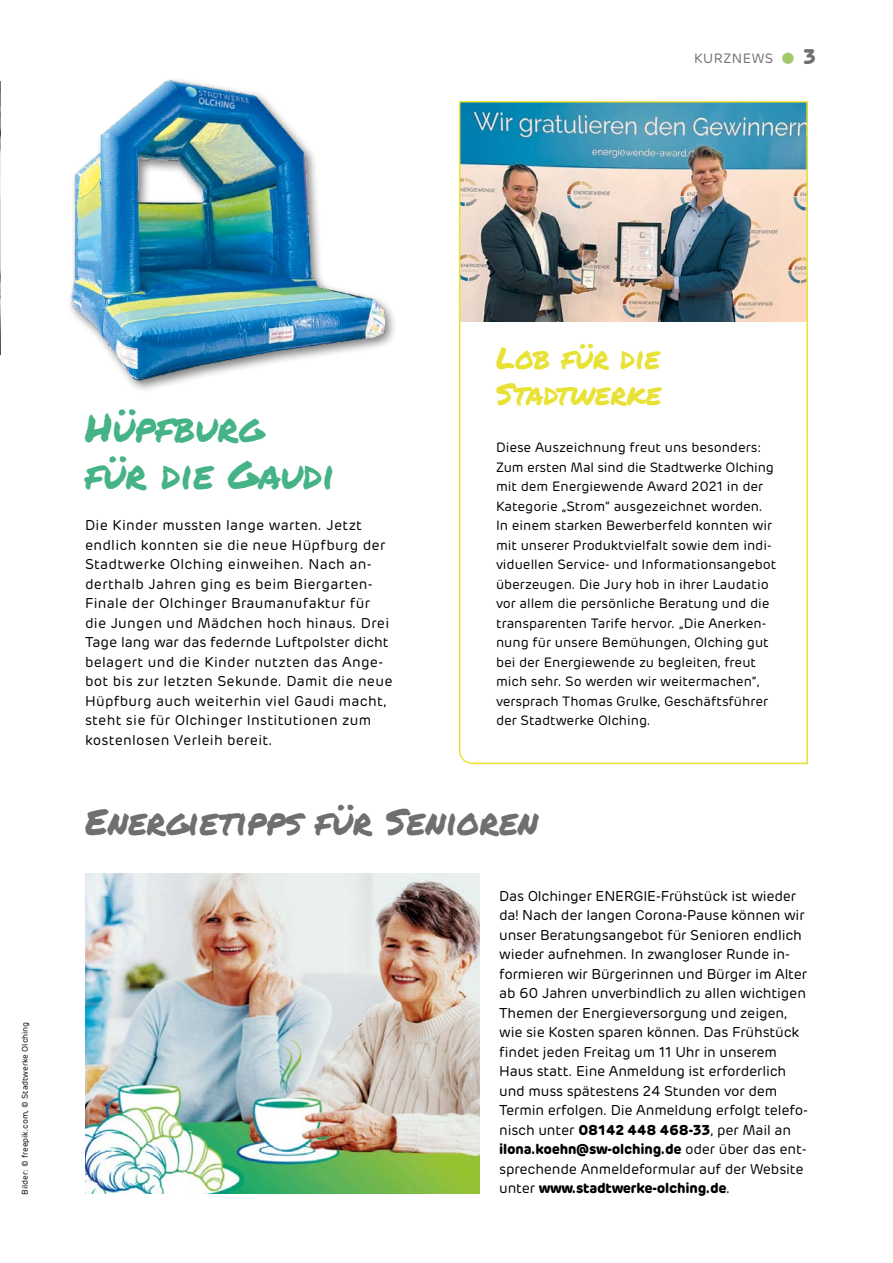
<style>
.page{position:relative;width:893px;height:1263px;background:#fff}
.page>*{position:absolute;margin:0;border:0;box-sizing:border-box;transform-origin:0 0}
.t1{font:45px "Rubrik";color:#a0c96d}
.t2{font:39px/46.8px "Permanent Marker";color:#45b385}
.t3{font:36.15px "Permanent Marker";color:#706f6f}
.t4{font:30px/36px "Permanent Marker";color:#e8e237}
.t5{font:14.25px/19.5px "Rubrik";letter-spacing:-.01em;color:#000}
.t6{font:14.25px/19.5px "Rubrik";letter-spacing:.02em;color:#000}
.t7{font:13.5px/19.5px "Rubrik";color:#000}
.t8{font:13.5px "Rubrik";color:#706f6f}
.t9{font:8.25px "Rubrik";color:#000}
.s1{font-weight:700}
</style>
<div class="page">
<img style="left:0;top:82px;width:1px;height:273px">
<img style="left:70px;top:79px;width:324px;height:306px">
<img style="left:85px;top:874px;width:394px;height:319px">
<svg style="left:458px;top:101px;width:350px;height:664px"></svg>
<p class="t8" style="left:694px;top:51px;width:20px">Kurznews</p>
<h1 class="t1" style="left:777px;top:31px;width:41px">•<sup>3</sup></h1>
<p class="t9" style="left:20px;top:1194px;width:174px;rotate:-90deg">Bilder: © freepik.com, © Stadtwerke Olching</p>
<h2 class="t2" style="left:85px;top:403px;width:251px">Hüpfburg für die Gaudi</h2>
<p class="t6" style="left:85px;top:516px;width:309px">Die Kinder mussten lange warten. Jetzt endlich konnten sie die neue Hüpfburg der Stadtwerke Olching einweihen. Nach an&shy;derthalb Jahren ging es beim Biergarten-Finale der Olchinger Braumanufaktur für die Jungen und Mädchen hoch hinaus. Drei Tage lang war das federnde Luftpolster dicht belagert und die Kinder nutzten das Ange&shy;bot bis zur letzten Sekunde. Damit die neue Hüpfburg auch weiterhin viel Gaudi macht, steht sie für Olchinger Institutionen zum kostenlosen Verleih bereit.</p>
<h3 class="t4" style="left:496px;top:339px;width:167px">Lob für die<br>Stadtwerke</h3>
<p class="t7" style="left:496px;top:438px;width:282px">Diese Auszeichnung freut uns besonders:<br>Zum ersten Mal sind die Stadtwerke Olching mit dem Energiewende Award 2021 in der Kategorie „Strom“ ausgezeichnet worden.<br>In einem starken Bewerberfeld konnten wir mit unserer Produktvielfalt sowie dem indi&shy;viduellen Service- und Informationsangebot überzeugen. Die Jury hob in ihrer Laudatio vor allem die persönliche Beratung und die transparenten Tarife hervor. „Die Anerken&shy;nung für unsere Bemühungen, Olching gut bei der Energiewende zu begleiten, freut mich sehr. So werden wir weitermachen“, versprach Thomas Grulke, Geschäftsführer der Stadtwerke Olching.</p>
<h3 class="t3" style="left:85px;top:794px;width:455px">Energietipps für Senioren</h3>
<p class="t5" style="left:499px;top:886px;width:310px">Das Olchinger ENERGIE-Frühstück ist wieder da! Nach der langen Corona-Pause können wir unser Beratungsangebot für Senioren endlich wieder aufnehmen. In zwangloser Runde in&shy;formieren wir Bürgerinnen und Bürger im Alter ab 60 Jahren unverbindlich zu allen wichtigen Themen der Energieversorgung und zeigen, wie sie Kosten sparen können. Das Frühstück findet jeden Freitag um 11 Uhr in unserem Haus statt. Eine Anmeldung ist erforderlich und muss spätestens 24 Stunden vor dem Termin erfolgen. Die Anmeldung erfolgt telefo&shy;nisch unter <span class="s1">08142 448 468-33</span>, per Mail an <span class="s1">ilona.koehn@sw-olching.de</span> oder über das ent&shy;sprechende Anmeldeformular auf der Website unter <span class="s1">www.stadtwerke-olching.de</span>.</p>
</div>
